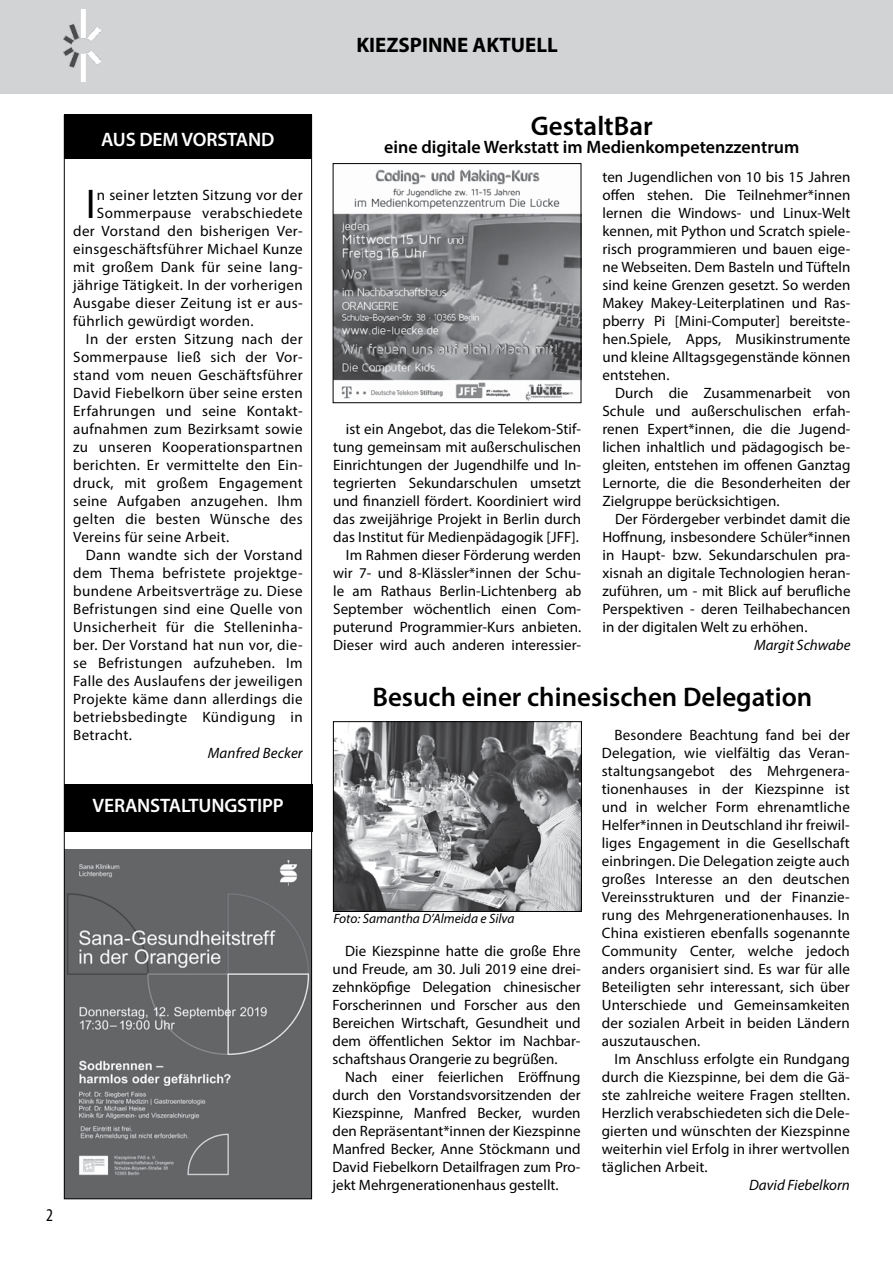
<style>
.page{position:relative;width:893px;height:1263px;background:#fff}
.page>*{position:absolute;margin:0;border:0;box-sizing:border-box;transform-origin:0 0}
.t1{font:41.7px "Myriad Pro";color:#000}
.t2{font:600 27px "Myriad Pro";color:#000}
.t3{font:700 21px "Myriad Pro";color:#000}
.t4{font:600 19.5px "Myriad Pro";letter-spacing:-.01em;color:#fff}
.t5{font:600 18px "Myriad Pro";color:#000}
.t6{font:condensed 18px "Myriad Pro";color:#000}
.t7{font:15px/18px "Myriad Pro";letter-spacing:.02em;color:#000;text-align:justify}
.t8{font:italic 15px "Myriad Pro";color:#000}
.t9{font:italic 13.5px "Myriad Pro";color:#000}
</style>
<div class="page">
<div style="left:0;top:0;width:893px;height:94px;background:#d1d3d4"></div>
<img style="left:64px;top:10px;width:36px;height:72px">
<img style="left:66px;top:849px;width:244px;height:348px">
<div style="left:64px;top:115px;width:248px;height:44px;background:#000"></div>
<img style="left:335px;top:169px;width:244px;height:232px">
<div style="left:333px;top:163px;width:248px;height:240px;border:1px solid #000"></div>
<img style="left:335px;top:723px;width:245px;height:187px">
<div style="left:333px;top:721px;width:249px;height:191px;border:1px solid #000"></div>
<div style="left:64px;top:784px;width:248px;height:48px;background:#000"></div>
<h3 class="t4" style="left:101px;top:127px;width:175px">AUS DEM VORSTAND</h3>
<h1 class="t1" style="left:86px;top:178px;width:11px">I</h1>
<p class="t7" style="left:97px;top:185px;width:207px">n seiner letzten Sitzung vor der</p>
<p class="t7" style="left:97px;top:203px;width:207px">Sommerpause verabschiedete</p>
<p class="t7" style="left:73px;top:221px;width:231px">der Vorstand den bisherigen Ver-</p>
<p class="t7" style="left:73px;top:239px;width:231px">einsgeschäftsführer Michael Kunze</p>
<p class="t7" style="left:73px;top:257px;width:231px">mit großem Dank für seine lang-</p>
<p class="t7" style="left:73px;top:275px;width:231px">jährige Tätigkeit. In der vorherigen</p>
<p class="t7" style="left:73px;top:293px;width:231px">Ausgabe dieser Zeitung ist er aus-</p>
<p class="t7" style="left:73px;top:311px;width:182px">führlich gewürdigt worden.</p>
<p class="t7" style="left:86px;top:329px;width:218px">In der ersten Sitzung nach der</p>
<p class="t7" style="left:73px;top:347px;width:231px">Sommerpause ließ sich der Vor-</p>
<p class="t7" style="left:73px;top:365px;width:231px">stand vom neuen Geschäftsführer</p>
<p class="t7" style="left:73px;top:383px;width:231px">David Fiebelkorn über seine ersten</p>
<p class="t7" style="left:73px;top:401px;width:231px">Erfahrungen und seine Kontakt-</p>
<p class="t7" style="left:73px;top:419px;width:231px">aufnahmen zum Bezirksamt sowie</p>
<p class="t7" style="left:73px;top:437px;width:231px">zu unseren Kooperationspartnen</p>
<p class="t7" style="left:73px;top:455px;width:231px">berichten. Er vermittelte den Ein-</p>
<p class="t7" style="left:73px;top:473px;width:231px">druck, mit großem Engagement</p>
<p class="t7" style="left:73px;top:491px;width:231px">seine Aufgaben anzugehen. Ihm</p>
<p class="t7" style="left:73px;top:509px;width:231px">gelten die besten Wünsche des</p>
<p class="t7" style="left:73px;top:527px;width:158px">Vereins für seine Arbeit.</p>
<p class="t7" style="left:86px;top:545px;width:218px">Dann wandte sich der Vorstand</p>
<p class="t7" style="left:73px;top:563px;width:231px">dem Thema befristete projektge-</p>
<p class="t7" style="left:73px;top:581px;width:231px">bundene Arbeitsverträge zu. Diese</p>
<p class="t7" style="left:73px;top:599px;width:231px">Befristungen sind eine Quelle von</p>
<p class="t7" style="left:73px;top:617px;width:231px">Unsicherheit für die Stelleninha-</p>
<p class="t7" style="left:73px;top:635px;width:231px">ber. Der Vorstand hat nun vor, die-</p>
<p class="t7" style="left:73px;top:653px;width:231px">se Befristungen aufzuheben. Im</p>
<p class="t7" style="left:73px;top:671px;width:231px">Falle des Auslaufens der jeweiligen</p>
<p class="t7" style="left:73px;top:689px;width:231px">Projekte käme dann allerdings die</p>
<p class="t7" style="left:73px;top:707px;width:231px">betriebsbedingte Kündigung in</p>
<p class="t7" style="left:73px;top:725px;width:60px">Betracht.</p>
<p class="t8" style="left:208px;top:743px;width:96px">Manfred Becker</p>
<h3 class="t4" style="left:93px;top:793px;width:193px">VERANSTALTUNGSTIPP</h3>
<p class="t6" style="left:46px;top:1204px;width:8px">2</p>
<h3 class="t3" style="left:356px;top:31px;width:203px">KIEZSPINNE AKTUELL</h3>
<h2 class="t2" style="left:531px;top:109px;width:123px">GestaltBar</h2>
<p class="t5" style="left:384px;top:136px;width:416px">eine digitale Werkstatt im Medienkompetenzzentrum</p>
<p class="t7" style="left:333px;top:419px;width:250px;text-align:right">ist ein Angebot, das die Telekom-Stif&shy;tung gemeinsam mit außerschulischen Einrichtungen der Jugendhilfe und In&shy;tegrierten Sekundarschulen umsetzt und finanziell fördert. Koordiniert wird das zweijährige Projekt in Berlin durch das Institut für Medienpädagogik [JFF].<br>Im Rahmen dieser Förderung werden wir 7- und 8-Klässler*innen der Schu&shy;le am Rathaus Berlin-Lichtenberg ab September wöchentlich einen Com&shy;puterund Programmier-Kurs anbieten.<br>Dieser wird auch anderen interessier-</p>
<p class="t7" style="left:602px;top:167px;width:250px">ten Jugendlichen von 10 bis 15 Jahren offen stehen. Die Teilnehmer*innen lernen die Windows- und Linux-Welt kennen, mit Python und Scratch spiele&shy;risch programmieren und bauen eige&shy;ne Webseiten. Dem Basteln und Tüfteln sind keine Grenzen gesetzt. So werden Makey Makey-Leiterplatinen und Ras&shy;pberry Pi [Mini-Computer] bereitste&shy;hen.Spiele, Apps, Musikinstrumente und kleine Alltagsgegenstände können entstehen.</p>
<p class="t7" style="left:602px;top:383px;width:250px;text-indent:13px">Durch die Zusammenarbeit von Schule und außerschulischen erfah&shy;renen Expert*innen, die die Jugend&shy;lichen inhaltlich und pädagogisch be&shy;gleiten, entstehen im offenen Ganztag Lernorte, die die Besonderheiten der Zielgruppe berücksichtigen.</p>
<p class="t7" style="left:602px;top:509px;width:250px;text-indent:13px">Der Fördergeber verbindet damit die Hoffnung, insbesondere Schüler*innen in Haupt- bzw. Sekundarschulen pra&shy;xisnah an digitale Technologien heran&shy;zuführen, um - mit Blick auf berufliche Perspektiven - deren Teilhabechancen in der digitalen Welt zu erhöhen.</p>
<p class="t8" style="left:754px;top:635px;width:98px">Margit Schwabe</p>
<h2 class="t2" style="left:372px;top:679px;width:441px">Besuch einer chinesischen Delegation</h2>
<p class="t9" style="left:333px;top:910px;width:183px">Foto: Samantha D’Almeida e Silva</p>
<p class="t7" style="left:333px;top:941px;width:250px;text-indent:13px">Die Kiezspinne hatte die große Ehre und Freude, am 30. Juli 2019 eine drei&shy;zehnköpfige Delegation chinesischer Forscherinnen und Forscher aus den Bereichen Wirtschaft, Gesundheit und dem öffentlichen Sektor im Nachbar&shy;schaftshaus Orangerie zu begrüßen.</p>
<p class="t7" style="left:333px;top:1067px;width:250px;text-indent:13px">Nach einer feierlichen Eröffnung durch den Vorstandsvorsitzenden der Kiezspinne, Manfred Becker, wurden den Repräsentant*innen der Kiezspinne Manfred Becker, Anne Stöckmann und David Fiebelkorn Detailfragen zum Pro&shy;jekt Mehrgenerationenhaus gestellt.</p>
<p class="t7" style="left:602px;top:725px;width:250px;text-indent:13px">Besondere Beachtung fand bei der Delegation, wie vielfältig das Veran&shy;staltungsangebot des Mehrgenera&shy;tionenhauses in der Kiezspinne ist und in welcher Form ehrenamtliche Helfer*innen in Deutschland ihr freiwil&shy;liges Engagement in die Gesellschaft einbringen. Die Delegation zeigte auch großes Interesse an den deutschen Vereinsstrukturen und der Finanzie&shy;rung des Mehrgenerationenhauses. In China existieren ebenfalls sogenannte Community Center, welche jedoch anders organisiert sind. Es war für alle Beteiligten sehr interessant, sich über Unterschiede und Gemeinsamkeiten der sozialen Arbeit in beiden Ländern auszutauschen.</p>
<p class="t7" style="left:602px;top:1049px;width:250px;text-indent:13px">Im Anschluss erfolgte ein Rundgang durch die Kiezspinne, bei dem die Gä&shy;ste zahlreiche weitere Fragen stellten.<br>Herzlich verabschiedeten sich die Dele&shy;gierten und wünschten der Kiezspinne weiterhin viel Erfolg in ihrer wertvollen täglichen Arbeit.</p>
<p class="t8" style="left:749px;top:1175px;width:102px">David Fiebelkorn</p>
</div>
